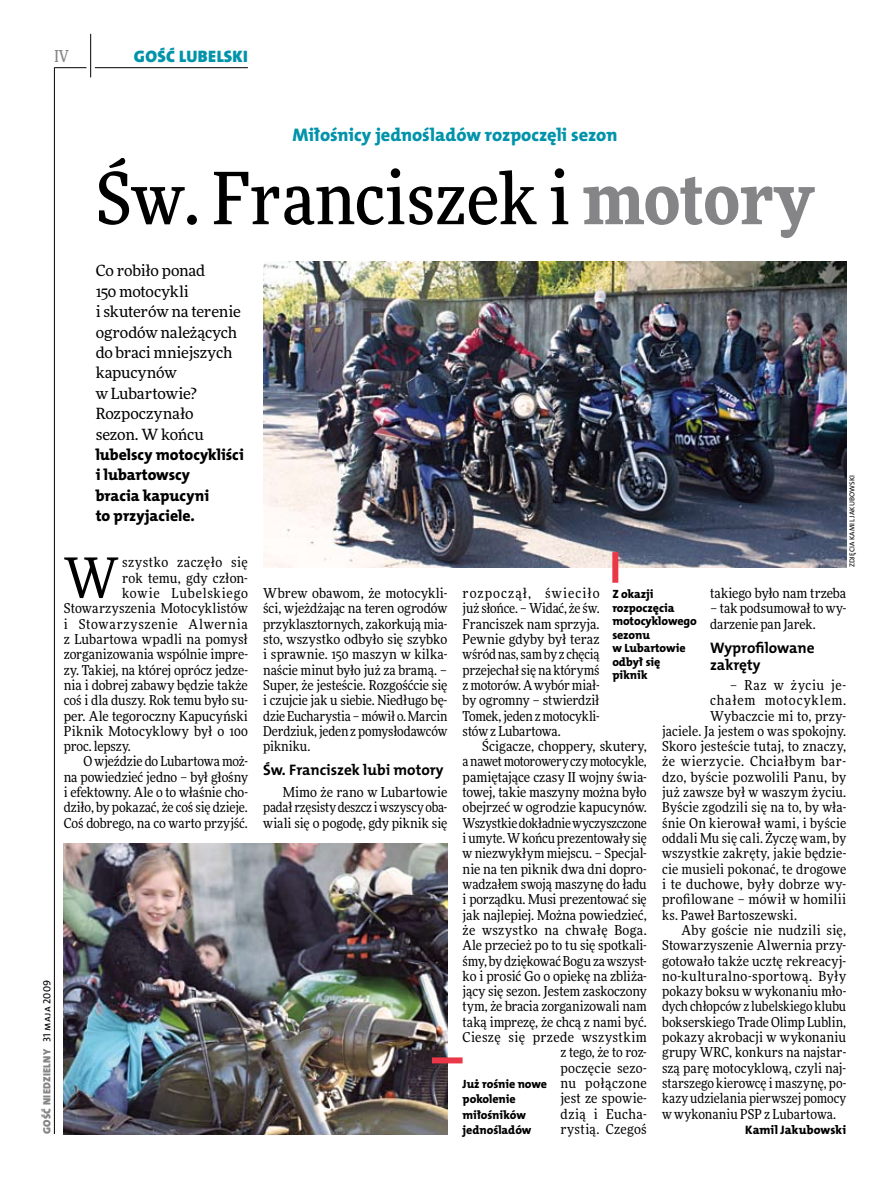
<style>
.page{position:relative;width:893px;height:1191px;background:#fff}
.page>*{position:absolute;margin:0;border:0;box-sizing:border-box;transform-origin:0 0}
.t1{font:500 72px "Freeday Narrow";color:#000}
.t2{font:55.95px "Freeday Narrow News";color:#000}
.t3{font:18.3px "The Mix HP8 Ex Bld";letter-spacing:-.005em;color:#0093aa}
.t4{font:16.65px "The Mix HP9 Blk";letter-spacing:.02em;color:#0093aa}
.t5{font:500 16.5px "Freeday Narrow";color:#858486;scale:.9 1}
.t6{font:15.75px/20.4px "The Mix HP8 Ex Bld";color:#000}
.t7{font:15.45px/20.4px "Freeday News";letter-spacing:-.01em;color:#000}
.t8{font:15.3px/17.7px "The Mix HP7 Bld";color:#000}
.t9{font:13.65px/15.3px "Freeday Narrow News";letter-spacing:.005em;color:#000;text-align:justify}
.t10{font:13.65px "Freeday Narrow News";letter-spacing:.035em;color:#000}
.t11{font:13.65px "Freeday Narrow News";letter-spacing:.045em;color:#000}
.t12{font:13.65px "Freeday Narrow News";letter-spacing:.025em;color:#000}
.t13{font:13.65px "Freeday Narrow News";letter-spacing:.055em;color:#000}
.t14{font:13.65px "Freeday Narrow News";letter-spacing:.05em;color:#000}
.t15{font:12.3px "The Mix HP8 Ex Bld";letter-spacing:.005em;color:#000}
.t16{font:12px/13.5px "The Mix HP8 Ex Bld";letter-spacing:-.005em;color:#000}
.t17{font:10.5px "The Mix HP9 Blk";letter-spacing:.025em;color:#858486}
.t18{font:7.2px "The Mix HP5 Plain";letter-spacing:.015em;color:#000}
.s1{font-family:"The Mix HP5 Plain";color:#000}
.s2{font-weight:900;color:#858486}
</style>
<div class="page">
<hr style="left:54px;top:67px;width:1px;height:1067px;background:#000">
<hr style="left:90px;top:34px;width:1px;height:43px;background:#000">
<hr style="left:54px;top:67px;width:32px;height:1px;background:#000">
<hr style="left:95px;top:67px;width:153px;height:1px;background:#000">
<img style="left:263px;top:261px;width:583px;height:306px">
<img style="left:64px;top:843px;width:383px;height:291px">
<div style="left:612px;top:552px;width:6px;height:31px;background:#eb3848"></div>
<div style="left:432px;top:1057px;width:31px;height:6px;background:#eb3848"></div>
<p class="t5" style="left:54px;top:46px;width:17px">IV</p>
<p class="t4" style="left:134px;top:46px;width:115px">GOŚĆ LUBELSKI</p>
<p class="t17" style="left:40px;top:1134px;width:156px;rotate:-90deg">GOŚĆ NIEDZIELNY <span class="s1">31 maja 2009</span></p>
<h3 class="t3" style="left:292px;top:123px;width:326px">Miłośnicy jednośladów rozpoczęli sezon</h3>
<h1 class="t1" style="left:96px;top:154px;width:719px">Św. Franciszek i <span class="s2">motory</span></h1>
<p class="t7" style="left:96px;top:260px;width:147px">Co robiło ponad<br>150 motocykli<br>i skuterów na terenie ogrodów należących do braci mniejszych kapucynów<br>w Lubartowie?<br>Rozpoczynało<br>sezon. W końcu</p>
<p class="t6" style="left:96px;top:444px;width:149px">lubelscy motocykliści i lubartowscy<br>bracia kapucyni<br>to przyjaciele.</p>
<h2 class="t2" style="left:64px;top:543px;width:56px">W</h2>
<p class="t10" style="left:122px;top:554px;width:127px">szystko zaczęło się</p>
<p class="t18" style="left:847px;top:567px;width:94px;rotate:-90deg">Zdjęcia Kamil Jakubowski</p>
<p class="t9" style="left:122px;top:570px;width:127px">rok temu, gdy człon-</p>
<p class="t14" style="left:122px;top:585px;width:127px">kowie Lubelskiego</p>
<p class="t9" style="left:64px;top:600px;width:186px">Stowarzyszenia Motocyklistów</p>
<p class="t11" style="left:64px;top:615px;width:186px">i Stowarzyszenie Alwernia</p>
<p class="t9" style="left:64px;top:631px;width:186px">z Lubartowa wpadli na pomysł</p>
<p class="t9" style="left:64px;top:646px;width:186px">zorganizowania wspólnie impre-</p>
<p class="t9" style="left:64px;top:662px;width:186px">zy. Takiej, na której oprócz jedze-</p>
<p class="t9" style="left:64px;top:677px;width:186px">nia i dobrej zabawy będzie także</p>
<p class="t9" style="left:64px;top:692px;width:186px">coś i dla duszy. Rok temu było su-</p>
<p class="t9" style="left:64px;top:708px;width:186px">per. Ale tegoroczny Kapucyński</p>
<p class="t9" style="left:64px;top:723px;width:186px">Piknik Motocyklowy był o 100</p>
<p class="t9" style="left:64px;top:738px;width:69px">proc. lepszy.</p>
<p class="t9" style="left:83px;top:754px;width:166px">O wjeździe do Lubartowa moż-</p>
<p class="t9" style="left:64px;top:769px;width:186px">na powiedzieć jedno – był głośny</p>
<p class="t9" style="left:64px;top:784px;width:186px">i efektowny. Ale o to właśnie cho-</p>
<p class="t9" style="left:64px;top:799px;width:186px">dziło, by pokazać, że coś się dzieje.</p>
<p class="t9" style="left:64px;top:815px;width:186px">Coś dobrego, na co warto przyjść.</p>
<p class="t9" style="left:263px;top:585px;width:186px">Wbrew obawom, że motocykli&shy;ści, wjeżdżając na teren ogrodów przyklasztornych, zakorkują mia&shy;sto, wszystko odbyło się szybko i sprawnie. 150 maszyn w kilka&shy;naście minut było już za bramą. – Super, że jesteście. Rozgośćcie się i czujcie jak u siebie. Niedługo bę&shy;dzie Eucharystia – mówił o. Marcin Derdziuk, jeden z pomysłodawców pikniku.</p>
<p class="t8" style="left:263px;top:761px;width:182px">Św. Franciszek lubi motory</p>
<p class="t9" style="left:263px;top:784px;width:186px;text-indent:20px">Mimo że rano w Lubartowie padał rzęsisty deszcz iwszyscy oba&shy;wiali się o pogodę, gdy piknik się</p>
<p class="t9" style="left:463px;top:585px;width:138px">rozpoczął, świeciło już słońce. – Widać, że św.<br>Franciszek nam sprzyja.<br>Pewnie gdyby był teraz wśród nas, sam by z chęcią przejechałsię na którymś zmotorów. Awybór miał&shy;by ogromny – stwierdził Tomek, jeden zmotocykli&shy;stów z Lubartowa.</p>
<p class="t9" style="left:463px;top:738px;width:186px;text-align:right">Ścigacze, choppery, skutery, anawet motorowery czymotocykle, pamiętające czasy II wojny świa&shy;towej, takie maszyny można było obejrzeć w ogrodzie kapucynów.<br>Wszystkie dokładnie wyczyszczone iumyte. Wkońcu prezentowały się w niezwykłym miejscu. – Specjal&shy;nie na ten piknik dwa dni dopro&shy;wadzałem swoją maszynę do ładu i porządku. Musi prezentować się jak najlepiej. Można powiedzieć, że wszystko na chwałę Boga.<br>Ale przecież po to tu się spotkali&shy;śmy, by dziękować Bogu za wszyst&shy;ko i prosić Go o opiekę na zbliża&shy;jący się sezon. Jestem zaskoczony tym, że bracia zorganizowali nam taką imprezę, że chcą z nami być.<br>Cieszę się przede wszystkim z tego, że to roz-<br>poczęcie sezo-<br>nu połączone<br>jest ze spowie-<br>dzią i Eucha-<br>rystią. Czegoś</p>
<p class="t9" style="left:710px;top:585px;width:138px">takiego było nam trzeba</p>
<p class="t9" style="left:710px;top:600px;width:138px">– tak podsumował to wy&shy;darzenie pan Jarek.</p>
<p class="t8" style="left:710px;top:639px;width:106px">Wyprofilowane zakręty</p>
<p class="t11" style="left:730px;top:676px;width:118px">– Raz w życiu je-</p>
<p class="t13" style="left:710px;top:692px;width:138px">chałem motocyklem.</p>
<p class="t9" style="left:710px;top:708px;width:138px">Wybaczcie mi to, przy-</p>
<p class="t9" style="left:662px;top:723px;width:186px">jaciele. Ja jestem o was spokojny.</p>
<p class="t9" style="left:662px;top:738px;width:186px">Skoro jesteście tutaj, to znaczy,</p>
<p class="t10" style="left:662px;top:753px;width:186px">że wierzycie. Chciałbym bar-</p>
<p class="t12" style="left:662px;top:768px;width:186px">dzo, byście pozwolili Panu, by</p>
<p class="t9" style="left:662px;top:784px;width:186px">już zawsze był w waszym życiu.</p>
<p class="t9" style="left:662px;top:799px;width:186px">Byście zgodzili się na to, by wła-</p>
<p class="t9" style="left:662px;top:815px;width:186px">śnie On kierował wami, i byście</p>
<p class="t9" style="left:662px;top:830px;width:186px">oddali Mu się cali. Życzę wam, by</p>
<p class="t9" style="left:662px;top:845px;width:186px">wszystkie zakręty, jakie będzie-</p>
<p class="t9" style="left:662px;top:861px;width:186px">cie musieli pokonać, te drogowe</p>
<p class="t9" style="left:662px;top:876px;width:186px">i te duchowe, były dobrze wy-</p>
<p class="t9" style="left:662px;top:891px;width:186px">profilowane – mówił w homilii</p>
<p class="t9" style="left:662px;top:907px;width:136px">ks. Paweł Bartoszewski.</p>
<p class="t9" style="left:682px;top:922px;width:166px">Aby goście nie nudzili się,</p>
<p class="t9" style="left:662px;top:937px;width:186px">Stowarzyszenie Alwernia przy-</p>
<p class="t9" style="left:662px;top:953px;width:186px">gotowało także ucztę rekreacyj-</p>
<p class="t10" style="left:662px;top:967px;width:186px">no-kulturalno-sportową. Były</p>
<p class="t9" style="left:662px;top:983px;width:186px">pokazy boksu w wykonaniu mło-</p>
<p class="t9" style="left:662px;top:998px;width:186px">dych chłopców z lubelskiego klubu</p>
<p class="t9" style="left:662px;top:1014px;width:186px">bokserskiego Trade Olimp Lublin,</p>
<p class="t9" style="left:662px;top:1029px;width:186px">pokazy akrobacji w wykonaniu</p>
<p class="t9" style="left:662px;top:1044px;width:186px">grupy WRC, konkurs na najstar-</p>
<p class="t9" style="left:662px;top:1060px;width:186px">szą parę motocyklową, czyli naj-</p>
<p class="t9" style="left:662px;top:1075px;width:186px">starszego kierowcę i maszynę, po-</p>
<p class="t9" style="left:662px;top:1090px;width:186px">kazy udzielania pierwszej pomocy</p>
<p class="t9" style="left:662px;top:1106px;width:176px">w wykonaniu PSP z Lubartowa.</p>
<p class="t15" style="left:745px;top:1122px;width:102px">Kamil Jakubowski</p>
<p class="t16" style="left:612px;top:587px;width:86px">Z okazji rozpoczęcia motocyklowego sezonu<br>w Lubartowie odbył się piknik</p>
<p class="t16" style="left:463px;top:1076px;width:86px;line-height:15.3px">Już rośnie nowe pokolenie miłośników jednośladów</p>
</div>
